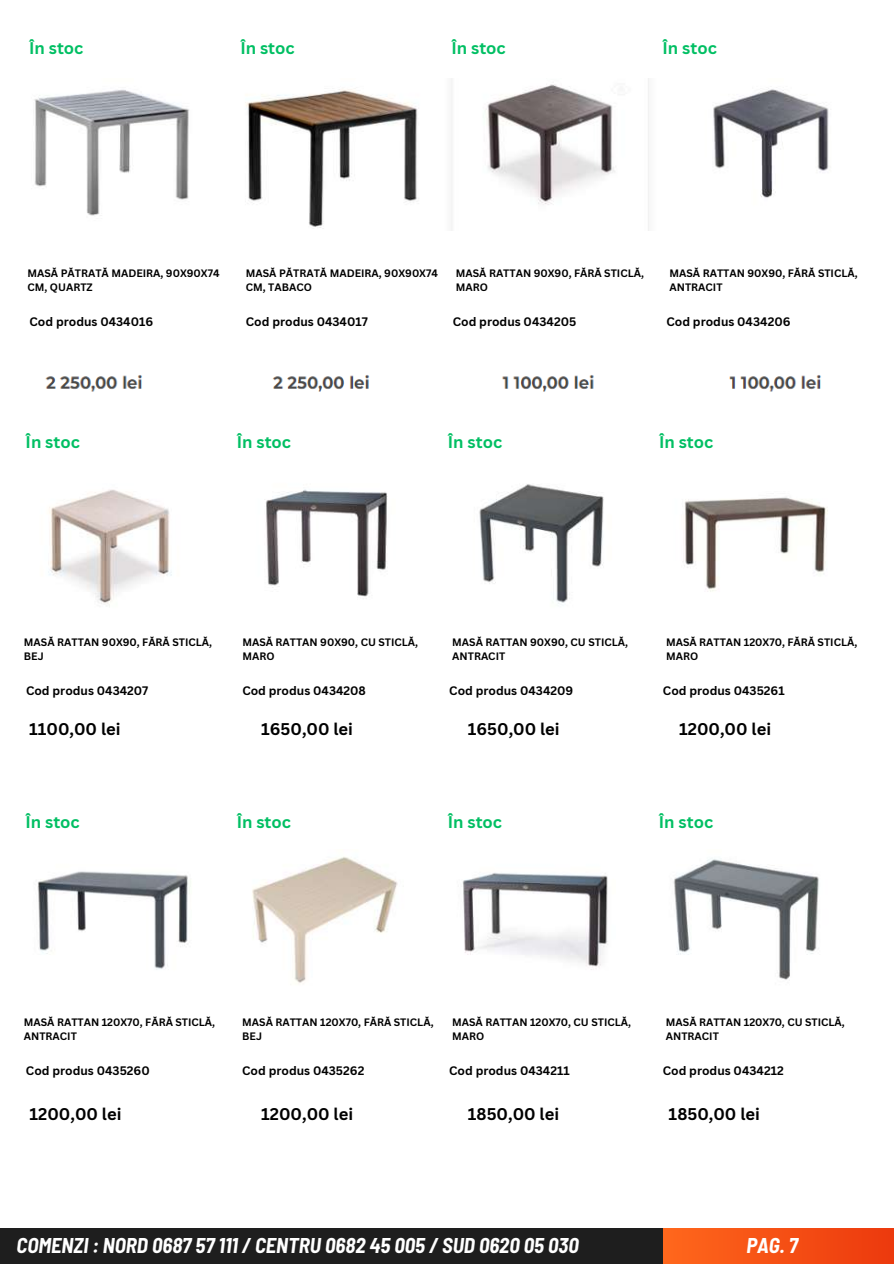
<style>
.page{position:relative;width:894px;height:1264px;background:#fff}
.page>*{position:absolute;margin:0;border:0;box-sizing:border-box;transform-origin:0 0}
.t1{font:italic 700 semi-condensed 20.85px "Barlow";color:#fff}
.t2{font:700 16.5px "Canva Sans";color:#000}
.t3{font:700 16.5px "Canva Sans";color:#00bf63}
.t4{font:700 12px "Canva Sans";color:#000}
.t5{font:700 10.5px/14px "Canva Sans";color:#000}
</style>
<div class="page">
<div style="left:0;top:1227px;width:682px;height:36px;background:#1e1e1e"></div>
<div style="left:663px;top:1227px;width:230px;height:36px;background:linear-gradient(to right,#ff671c,#ec3a0e)"></div>
<img style="left:34px;top:79px;width:795px;height:152px">
<img style="left:45px;top:375px;width:776px;height:17px">
<img style="left:48px;top:484px;width:780px;height:122px">
<img style="left:37px;top:857px;width:782px;height:126px">
<h2 class="t3" style="left:29px;top:36px;width:56px">În stoc</h2>
<h2 class="t3" style="left:240px;top:36px;width:56px">În stoc</h2>
<h2 class="t3" style="left:451px;top:36px;width:56px">În stoc</h2>
<h2 class="t3" style="left:662px;top:36px;width:56px">În stoc</h2>
<p class="t5" style="left:27px;top:266px;width:193px">MASĂ PĂTRATĂ MADEIRA, 90X90X74<br>CM, QUARTZ</p>
<p class="t5" style="left:246px;top:266px;width:193px">MASĂ PĂTRATĂ MADEIRA, 90X90X74<br>CM, TABACO</p>
<p class="t5" style="left:455px;top:266px;width:190px">MASĂ RATTAN 90X90, FĂRĂ STICLĂ,<br>MARO</p>
<p class="t5" style="left:669px;top:266px;width:190px">MASĂ RATTAN 90X90, FĂRĂ STICLĂ,<br>ANTRACIT</p>
<p class="t4" style="left:30px;top:313px;width:125px">Cod produs 0434016</p>
<p class="t4" style="left:246px;top:313px;width:123px">Cod produs 0434017</p>
<p class="t4" style="left:452px;top:313px;width:125px">Cod produs 0434205</p>
<p class="t4" style="left:666px;top:313px;width:125px">Cod produs 0434206</p>
<h2 class="t3" style="left:26px;top:431px;width:56px">În stoc</h2>
<h2 class="t3" style="left:237px;top:431px;width:56px">În stoc</h2>
<h2 class="t3" style="left:448px;top:431px;width:56px">În stoc</h2>
<h2 class="t3" style="left:658px;top:431px;width:56px">În stoc</h2>
<p class="t5" style="left:24px;top:635px;width:190px">MASĂ RATTAN 90X90, FĂRĂ STICLĂ,<br>BEJ</p>
<p class="t5" style="left:242px;top:635px;width:177px">MASĂ RATTAN 90X90, CU STICLĂ,<br>MARO</p>
<p class="t5" style="left:452px;top:635px;width:177px">MASĂ RATTAN 90X90, CU STICLĂ,<br>ANTRACIT</p>
<p class="t5" style="left:665px;top:635px;width:193px">MASĂ RATTAN 120X70, FĂRĂ STICLĂ,<br>MARO</p>
<p class="t4" style="left:26px;top:682px;width:124px">Cod produs 0434207</p>
<p class="t4" style="left:242px;top:682px;width:125px">Cod produs 0434208</p>
<p class="t4" style="left:449px;top:682px;width:125px">Cod produs 0434209</p>
<p class="t4" style="left:662px;top:682px;width:123px">Cod produs 0435261</p>
<h2 class="t2" style="left:29px;top:717px;width:93px">1100,00 lei</h2>
<h2 class="t2" style="left:261px;top:717px;width:93px">1650,00 lei</h2>
<h2 class="t2" style="left:467px;top:717px;width:93px">1650,00 lei</h2>
<h2 class="t2" style="left:679px;top:717px;width:93px">1200,00 lei</h2>
<h2 class="t3" style="left:25px;top:810px;width:56px">În stoc</h2>
<h2 class="t3" style="left:237px;top:810px;width:56px">În stoc</h2>
<h2 class="t3" style="left:447px;top:810px;width:56px">În stoc</h2>
<h2 class="t3" style="left:658px;top:810px;width:56px">În stoc</h2>
<p class="t5" style="left:24px;top:1015px;width:193px">MASĂ RATTAN 120X70, FĂRĂ STICLĂ,<br>ANTRACIT</p>
<p class="t5" style="left:242px;top:1015px;width:193px">MASĂ RATTAN 120X70, FĂRĂ STICLĂ,<br>BEJ</p>
<p class="t5" style="left:452px;top:1015px;width:180px">MASĂ RATTAN 120X70, CU STICLĂ,<br>MARO</p>
<p class="t5" style="left:665px;top:1015px;width:180px">MASĂ RATTAN 120X70, CU STICLĂ,<br>ANTRACIT</p>
<p class="t4" style="left:26px;top:1062px;width:125px">Cod produs 0435260</p>
<p class="t4" style="left:242px;top:1062px;width:124px">Cod produs 0435262</p>
<p class="t4" style="left:449px;top:1062px;width:122px">Cod produs 0434211</p>
<p class="t4" style="left:662px;top:1062px;width:122px">Cod produs 0434212</p>
<h2 class="t2" style="left:30px;top:1102px;width:93px">1200,00 lei</h2>
<h2 class="t2" style="left:261px;top:1102px;width:93px">1200,00 lei</h2>
<h2 class="t2" style="left:467px;top:1102px;width:93px">1850,00 lei</h2>
<h2 class="t2" style="left:668px;top:1102px;width:93px">1850,00 lei</h2>
<h1 class="t1" style="left:17px;top:1232px;width:563px">COMENZI : NORD 0687 57 111 / CENTRU 0682 45 005 / SUD 0620 05 030</h1>
<h1 class="t1" style="left:746px;top:1232px;width:53px">PAG. 7</h1>
</div>
